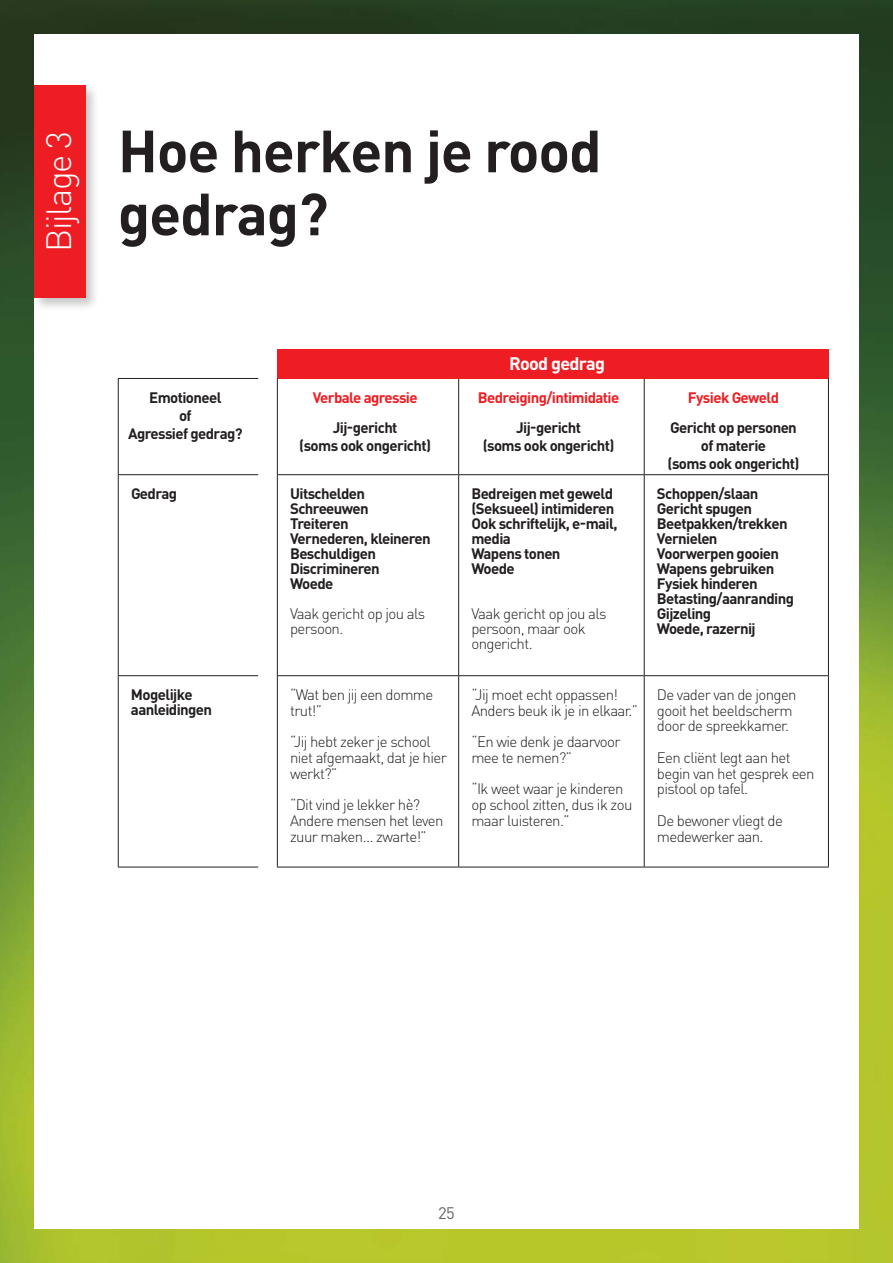
<style>
.page{position:relative;width:893px;height:1263px;background:#fff}
.page>*{position:absolute;margin:0;border:0;box-sizing:border-box;transform-origin:0 0}
.t1{font:700 58.5px/63px "DINOT";letter-spacing:-.02em;color:#231f20}
.t2{font:300 34.8px "DINOT";letter-spacing:-.04em;color:#fff}
.t3{font:700 18px "DINOT";letter-spacing:-.04em;color:#fff}
.t4{font:16.5px "DINOT";color:#636366}
.t5{font:300 15px/15.8px "DINOT";letter-spacing:-.04em;color:#231f20}
.t6{font:700 15px/15px "DINOT";letter-spacing:-.04em;color:#231f20;text-align:center}
.t7{font:700 15px "DINOT";letter-spacing:-.04em;color:#ee1d23}
</style>
<div class="page">
<img style="left:0;top:0;width:893px;height:1263px">
<div style="left:34px;top:34px;width:825px;height:1195px;background:#fff"></div>
<div style="left:32px;top:83px;width:67px;height:229px;background:#231f20;opacity:.25"></div>
<div style="left:34px;top:85px;width:51px;height:213px;background:#ee1d23"></div>
<div style="left:277px;top:349px;width:551px;height:29px;background:#ee1d23"></div>
<hr style="left:458px;top:378px;width:1px;height:96px;background:#231f20">
<hr style="left:644px;top:378px;width:1px;height:96px;background:#231f20">
<hr style="left:118px;top:474px;width:140px;height:1px;background:#231f20">
<hr style="left:118px;top:475px;width:1px;height:200px;background:#231f20">
<hr style="left:277px;top:474px;width:182px;height:1px;background:#231f20">
<hr style="left:277px;top:475px;width:1px;height:200px;background:#231f20">
<hr style="left:459px;top:474px;width:185px;height:1px;background:#231f20">
<hr style="left:458px;top:475px;width:1px;height:200px;background:#231f20">
<hr style="left:644px;top:474px;width:185px;height:1px;background:#231f20">
<hr style="left:644px;top:475px;width:1px;height:200px;background:#231f20">
<hr style="left:828px;top:475px;width:1px;height:200px;background:#231f20">
<hr style="left:118px;top:675px;width:140px;height:1px;background:#231f20">
<hr style="left:118px;top:676px;width:1px;height:191px;background:#231f20">
<hr style="left:277px;top:675px;width:182px;height:1px;background:#231f20">
<hr style="left:277px;top:676px;width:1px;height:191px;background:#231f20">
<hr style="left:459px;top:675px;width:185px;height:1px;background:#231f20">
<hr style="left:458px;top:676px;width:1px;height:191px;background:#231f20">
<hr style="left:644px;top:675px;width:185px;height:1px;background:#231f20">
<hr style="left:644px;top:676px;width:1px;height:191px;background:#231f20">
<hr style="left:828px;top:676px;width:1px;height:191px;background:#231f20">
<hr style="left:118px;top:867px;width:140px;height:1px;background:#231f20">
<hr style="left:277px;top:867px;width:182px;height:1px;background:#231f20">
<hr style="left:459px;top:867px;width:185px;height:1px;background:#231f20">
<hr style="left:644px;top:867px;width:185px;height:1px;background:#231f20">
<hr style="left:118px;top:378px;width:140px;height:1px;background:#231f20">
<hr style="left:118px;top:379px;width:1px;height:95px;background:#231f20">
<hr style="left:828px;top:378px;width:1px;height:96px;background:#231f20">
<hr style="left:277px;top:378px;width:1px;height:96px;background:#231f20">
<h2 class="t2" style="left:37px;top:252px;width:123px;rotate:-90deg">Bijlage 3</h2>
<h1 class="t1" style="left:118px;top:118px;width:485px">Hoe herken je rood gedrag?</h1>
<p class="t6" style="left:128px;top:388px;width:116px;line-height:18px">Emotioneel<br>of<br>Agressief gedrag?</p>
<p class="t7" style="left:313px;top:387px;width:106px">Verbale agressie</p>
<p class="t6" style="left:299px;top:418px;width:133px;line-height:18px">Jij-gericht<br>(soms ook ongericht)</p>
<p class="t6" style="left:131px;top:485px;width:48px">Gedrag</p>
<p class="t6" style="left:290px;top:485px;width:142px;text-align:left">Uitschelden<br>Schreeuwen<br>Treiteren<br>Vernederen, kleineren<br>Beschuldigen<br>Discrimineren<br>Woede</p>
<p class="t5" style="left:290px;top:606px;width:137px;line-height:15px">Vaak gericht op jou als persoon.</p>
<p class="t6" style="left:131px;top:686px;width:83px;text-align:left">Mogelijke aanleidingen</p>
<p class="t5" style="left:290px;top:686px;width:145px">“Wat ben jij een domme trut!”</p>
<p class="t5" style="left:290px;top:734px;width:158px">“Jij hebt zeker je school niet afgemaakt, dat je hier werkt?”</p>
<p class="t5" style="left:290px;top:797px;width:155px">“Dit vind je lekker hè?<br>Andere mensen het leven zuur maken… zwarte!”</p>
<p class="t3" style="left:509px;top:352px;width:97px">Rood gedrag</p>
<p class="t7" style="left:478px;top:387px;width:143px">Bedreiging/intimidatie</p>
<p class="t6" style="left:483px;top:418px;width:133px;line-height:18px">Jij-gericht<br>(soms ook ongericht)</p>
<p class="t6" style="left:471px;top:485px;width:148px;text-align:left">Bedreigen met geweld (Seksueel) intimideren<br>Ook schriftelijk, e-mail, media<br>Wapens tonen<br>Woede</p>
<p class="t5" style="left:471px;top:606px;width:137px;line-height:15px">Vaak gericht op jou als persoon, maar ook ongericht.</p>
<p class="t5" style="left:471px;top:686px;width:168px">“Jij moet echt oppassen!<br>Anders beuk ik je in elkaar.”</p>
<p class="t5" style="left:471px;top:734px;width:151px">“En wie denk je daarvoor mee te nemen?”</p>
<p class="t5" style="left:471px;top:781px;width:162px">“Ik weet waar je kinderen op school zitten, dus ik zou maar luisteren.”</p>
<p class="t7" style="left:688px;top:387px;width:93px">Fysiek Geweld</p>
<p class="t6" style="left:668px;top:418px;width:133px;line-height:18px">Gericht op personen of materie<br>(soms ook ongericht)</p>
<p class="t6" style="left:657px;top:485px;width:139px;text-align:left">Schoppen/slaan<br>Gericht spugen<br>Beetpakken/trekken<br>Vernielen<br>Voorwerpen gooien<br>Wapens gebruiken<br>Fysiek hinderen<br>Betasting/aanranding<br>Gijzeling<br>Woede, razernij</p>
<p class="t5" style="left:657px;top:686px;width:141px">De vader van de jongen gooit het beeldscherm door de spreekkamer.</p>
<p class="t5" style="left:657px;top:749px;width:159px">Een cliënt legt aan het begin van het gesprek een pistool op tafel.</p>
<p class="t5" style="left:657px;top:812px;width:127px">De bewoner vliegt de medewerker aan.</p>
<p class="t4" style="left:438px;top:1203px;width:18px">25</p>
</div>
